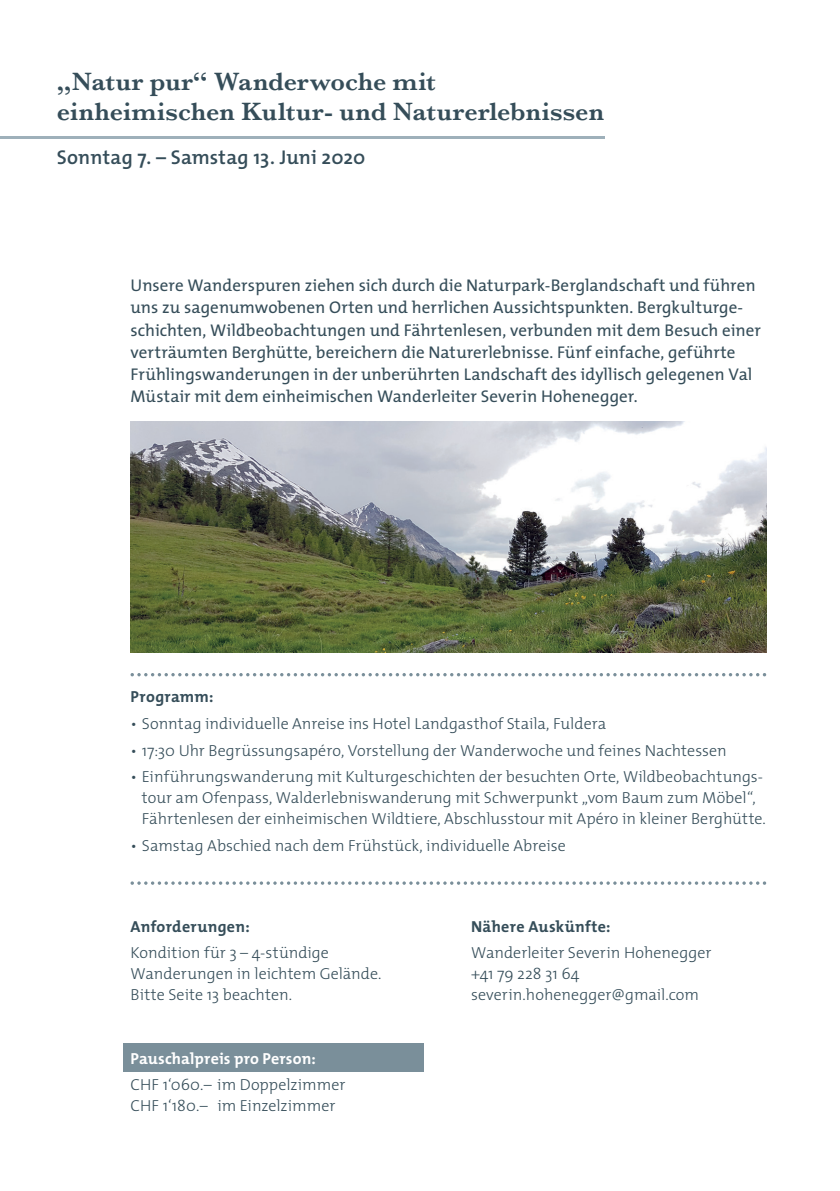
<style>
.page{position:relative;width:840px;height:1191px;background:#fff}
.page>*{position:absolute;margin:0;border:0;box-sizing:border-box;transform-origin:0 0}
.t1{font:600 26px/30px "Baskerville";letter-spacing:.005em;color:#354d59}
.t2{font:600 20px "The Mix";letter-spacing:.005em;color:#354d59}
.t3{font:17px/22px "The Mix";letter-spacing:.005em;color:#354d59}
.t4{font:300 16px/21px "The Mix";letter-spacing:.005em;color:#354d59}
.t5{font:700 16px "The Mix";letter-spacing:.02em;color:#354d59}
.t6{font:700 16px "The Mix";letter-spacing:.01em;color:#fff}
</style>
<div class="page">
<div style="left:123px;top:1043px;width:301px;height:28px;background:#7a8f9a"></div>
<hr style="left:0;top:136px;width:604px;height:2px;background:#9eb0ba">
<img style="left:130px;top:421px;width:635px;height:231px">
<svg style="left:130px;top:673px;width:635px;height:3px"></svg>
<svg style="left:130px;top:881px;width:635px;height:3px"></svg>
<h1 class="t1" style="left:57px;top:66px;width:548px">„Natur pur“ Wanderwoche mit einheimischen Kultur- und Naturerlebnissen</h1>
<p class="t2" style="left:57px;top:140px;width:310px">Sonntag 7. – Samstag 13. Juni 2020</p>
<p class="t3" style="left:130px;top:274px;width:631px">Unsere Wanderspuren ziehen sich durch die Naturpark-Berglandschaft und führen uns zu sagenumwobenen Orten und herrlichen Aussichtspunkten. Bergkulturge&shy;schichten, Wildbeobachtungen und Fährtenlesen, verbunden mit dem Besuch einer verträumten Berghütte, bereichern die Naturerlebnisse. Fünf einfache, geführte Frühlingswanderungen in der unberührten Landschaft des idyllisch gelegenen Val Müstair mit dem einheimischen Wanderleiter Severin Hohenegger.</p>
<p class="t5" style="left:130px;top:683px;width:85px">Programm:</p>
<p class="t4" style="left:130px;top:712px;width:477px">• Sonntag individuelle Anreise ins Hotel Landgasthof Staila, Fuldera</p>
<p class="t4" style="left:130px;top:739px;width:597px">• 17:30 Uhr Begrüssungsapéro, Vorstellung der Wanderwoche und feines Nachtessen</p>
<p class="t4" style="left:142px;top:766px;width:625px;text-indent:-11px">• Einführungswanderung mit Kulturgeschichten der besuchten Orte, Wildbeobachtungs&shy;tour am Ofenpass, Walderlebniswanderung mit Schwerpunkt „vom Baum zum Möbel“,<br>Fährtenlesen der einheimischen Wildtiere, Abschlusstour mit Apéro in kleiner Berghütte.</p>
<p class="t4" style="left:130px;top:834px;width:436px">• Samstag Abschied nach dem Frühstück, individuelle Abreise</p>
<p class="t5" style="left:130px;top:912px;width:121px">Anforderungen:</p>
<p class="t4" style="left:130px;top:941px;width:252px">Kondition für 3 – 4-stündige<br>Wanderungen in leichtem Gelände.<br>Bitte Seite 13 beachten.</p>
<p class="t6" style="left:130px;top:1044px;width:187px">Pauschalpreis pro Person:</p>
<p class="t4" style="left:130px;top:1073px;width:216px">CHF 1‘060.– im Doppelzimmer<br>CHF 1‘180.– im Einzelzimmer</p>
<p class="t5" style="left:471px;top:912px;width:141px">Nähere Auskünfte:</p>
<p class="t4" style="left:471px;top:941px;width:242px">Wanderleiter Severin Hohenegger +41 79 228 31 64 severin.hohenegger@gmail.com</p>
</div>
